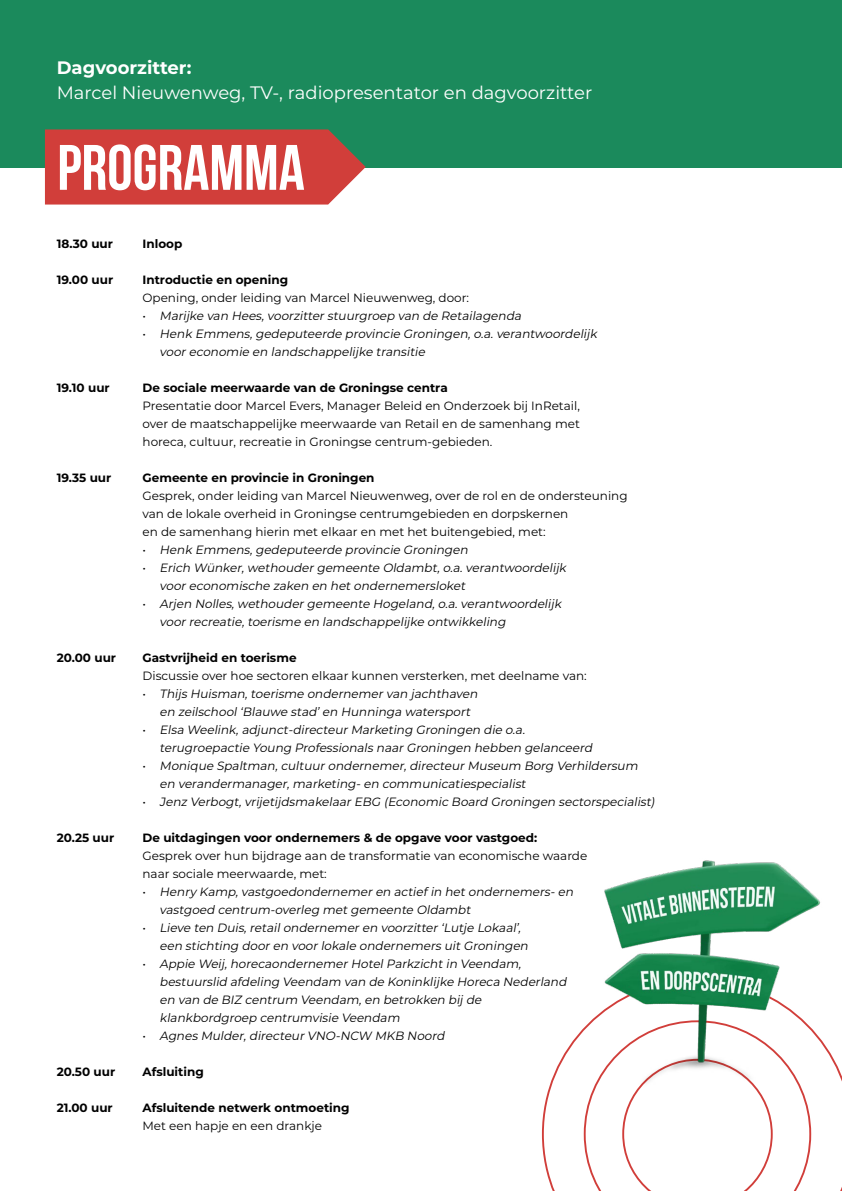
<style>
.page{position:relative;width:842px;height:1191px;background:#fff}
.page>*{position:absolute;margin:0;border:0;box-sizing:border-box;transform-origin:0 0}
.t1{font:700 64px "Bebas Neue";color:#fff}
.t2{font:18px "Montserrat";color:#fff}
.t3{font:700 18px "Montserrat";color:#fff}
.t4{font:italic 12px/18px "Montserrat";color:#000}
.t5{font:12px/18px "Montserrat";color:#000}
.t6{font:700 12px "Montserrat";color:#000}
.s1{font-style:normal}
</style>
<div class="page">
<div style="left:0;top:0;width:842px;height:167px;background:#1b8a5c"></div>
<div style="left:45px;top:129px;width:321px;height:75px;background:#d13e3a"></div>
<svg style="left:584px;top:1121px;width:227px;height:70px"></svg>
<img style="left:542px;top:860px;width:300px;height:261px">
<h2 class="t3" style="left:57px;top:55px;width:136px">Dagvoorzitter:</h2>
<h2 class="t2" style="left:57px;top:80px;width:537px">Marcel Nieuwenweg, TV-, radiopresentator en dagvoorzitter</h2>
<h1 class="t1" style="left:57px;top:133px;width:249px">PROGRAMMA</h1>
<p class="t6" style="left:57px;top:235px;width:58px">18.30 uur</p>
<p class="t6" style="left:57px;top:271px;width:58px">19.00 uur</p>
<p class="t6" style="left:57px;top:379px;width:55px">19.10 uur</p>
<p class="t6" style="left:57px;top:469px;width:56px">19.35 uur</p>
<p class="t6" style="left:57px;top:649px;width:61px">20.00 uur</p>
<p class="t6" style="left:57px;top:829px;width:59px">20.25 uur</p>
<p class="t6" style="left:57px;top:1063px;width:60px">20.50 uur</p>
<p class="t6" style="left:57px;top:1099px;width:58px">21.00 uur</p>
<p class="t6" style="left:143px;top:235px;width:41px">Inloop</p>
<p class="t6" style="left:143px;top:271px;width:147px">Introductie en opening</p>
<p class="t5" style="left:143px;top:288px;width:328px">Opening, onder leiding van Marcel Nieuwenweg, door:</p>
<p class="t4" style="left:143px;top:306px;width:383px"><span class="s1">•</span> Marij ke van Hees,voorzitterstuurgroep van de Retailagenda</p>
<p class="t4" style="left:160px;top:324px;width:442px;text-indent:-17px"><span class="s1">•</span> Henk Emmens,gedeputeerde provincie Groningen,o.a.verantwoordelijk vooreconomie en landschappelij ke transitie</p>
<p class="t6" style="left:143px;top:379px;width:307px">De sociale meerwaarde van de Groningse centra</p>
<p class="t5" style="left:143px;top:396px;width:439px;text-align:justify">Presentatie door Marcel Evers, Manager Beleid en Onderzoek bij InRetail, over de maatschappelijke meerwaarde van Retail en de samenhang met horeca, cultuur, recreatie in Groningse centrum-gebieden.</p>
<p class="t6" style="left:143px;top:469px;width:234px">Gemeente en provincie in Groningen</p>
<p class="t5" style="left:143px;top:486px;width:487px">Gesprek, onder leiding van Marcel Nieuwenweg, over de rol en de ondersteuning van de lokale overheid in Groningse centrumgebieden en dorpskernen<br>en de samenhang hierin met elkaar en met het buitengebied, met:</p>
<p class="t4" style="left:143px;top:540px;width:330px"><span class="s1">•</span> Henk Emmens,gedeputeerde provincie Groningen</p>
<p class="t4" style="left:160px;top:558px;width:411px;text-indent:-17px"><span class="s1">•</span> Erich Wünker,wethoudergemeente Oldambt,o.a.verantwoordelij k vooreconomische zaken en hetondernemersloket</p>
<p class="t4" style="left:160px;top:594px;width:406px;text-indent:-17px"><span class="s1">•</span> Arjen Nolles,wethoudergemeente Hogeland,o.a.verantwoordelij k voorrecreatie,toerisme en landschappelij ke ontwikkeling</p>
<p class="t6" style="left:143px;top:649px;width:156px">Gastvrijheid en toerisme</p>
<p class="t5" style="left:143px;top:666px;width:446px">Discussie over hoe sectoren elkaar kunnen versterken, met deelname van:</p>
<p class="t4" style="left:160px;top:684px;width:322px;text-indent:-17px"><span class="s1">•</span> Thijs Huisman,toerisme ondernemervan jachthaven en zeilschool‘Blauwe stad’en Hunninga watersport</p>
<p class="t4" style="left:160px;top:720px;width:437px;text-indent:-17px"><span class="s1">•</span> Elsa Weelink,adjunct-directeurMarketing Groningen die o.a. terugroepactie Young Professionals naarGroningen hebben gelanceerd</p>
<p class="t4" style="left:160px;top:756px;width:482px;text-indent:-17px"><span class="s1">•</span> Monique Spaltman,cultuurondernemer,directeurMuseum Borg Verhildersum en verandermanager,marketing-en communicatiespecialist</p>
<p class="t4" style="left:143px;top:792px;width:517px"><span class="s1">•</span> Jenz Verbogt,vrijetijdsmakelaarEBG (Economic Board Groningen sectorspecialist)</p>
<p class="t6" style="left:143px;top:829px;width:396px">De uitdagingen voor ondernemers &amp; de opgave voor vastgoed:</p>
<p class="t5" style="left:143px;top:846px;width:446px">Gesprek over hun bijdrage aan de transformatie van economische waarde naar sociale meerwaarde, met:</p>
<p class="t4" style="left:160px;top:882px;width:418px;text-indent:-17px"><span class="s1">•</span> Henry Kamp,vastgoedondernemeren actiefin hetondernemers-en vastgoed centrum-overleg metgemeente Oldambt</p>
<p class="t4" style="left:160px;top:918px;width:373px;text-indent:-17px"><span class="s1">•</span> Lieve ten Duis,retailondernemeren voorzitter‘Lutje Lokaal’, een stichting dooren voorlokale ondernemers uitGroningen</p>
<p class="t4" style="left:160px;top:954px;width:411px;text-indent:-17px"><span class="s1">•</span> Appie Weij,horecaondernemerHotelParkzichtin Veendam, bestuurslid afdeling Veendam van de Koninklijke Horeca Nederland en van de BIZ centrum Veendam,en betrokken bij de klankbordgroep centrumvisie Veendam</p>
<p class="t4" style="left:143px;top:1026px;width:306px"><span class="s1">•</span> Agnes Mulder,directeurVNO-NCW MKB Noord</p>
<p class="t6" style="left:143px;top:1063px;width:63px">Afsluiting</p>
<p class="t6" style="left:143px;top:1099px;width:209px">Afsluitende netwerk ontmoeting</p>
<p class="t5" style="left:143px;top:1116px;width:181px">Met een hapje en een drankje</p>
</div>
